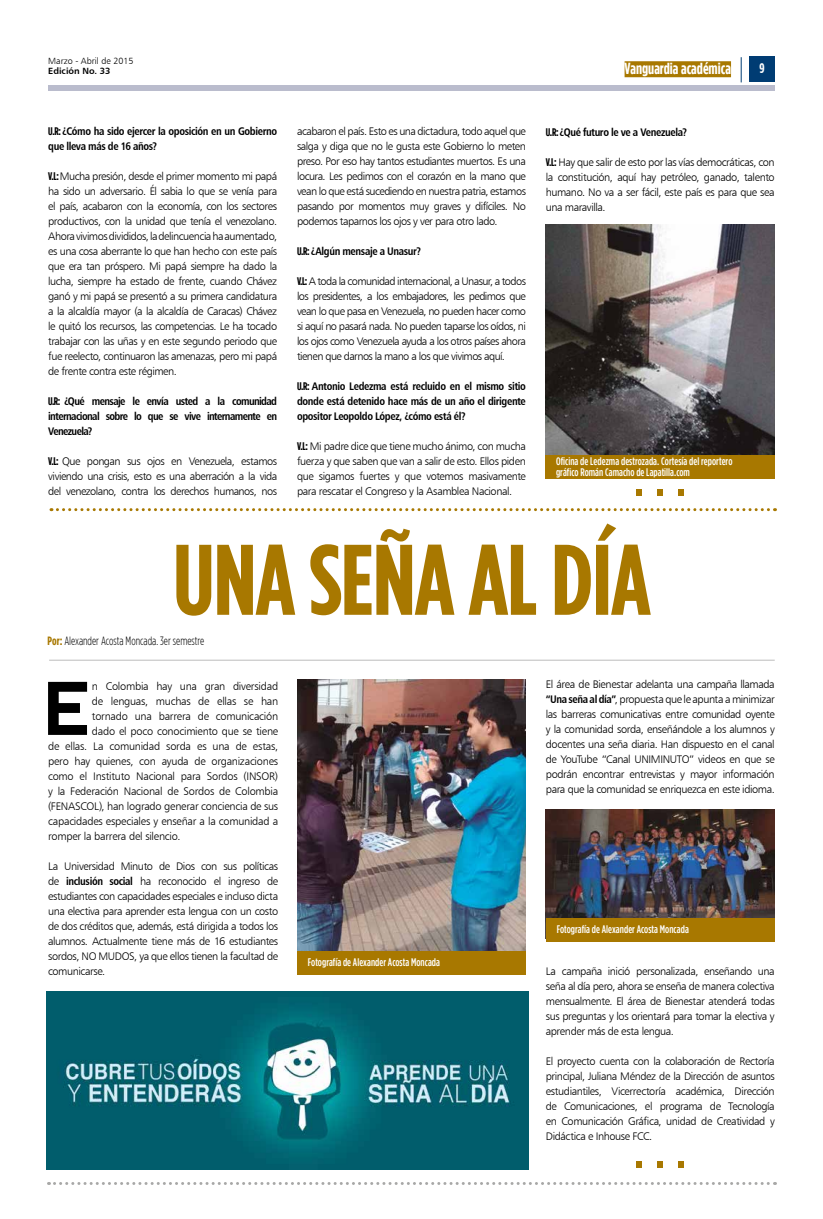
<style>
.page{position:relative;width:823px;height:1219px;background:#fff}
.page>*{position:absolute;margin:0;border:0;box-sizing:border-box;transform-origin:0 0}
.t1{font:700 100px "Gotham Condensed";letter-spacing:-.01em;color:#a87800}
.t2{font:700 72.4px "nevis";color:#000}
.t3{font:700 16px "Gotham Condensed";color:#fff}
.t4{font:700 14px "Gotham Condensed";color:#fff}
.t5{font:300 12px "Gotham Condensed";color:#000}
.t6{font:11px/15px "Humanist 777 BT Light B";letter-spacing:-.03em;color:#000;text-align:justify}
.t7{font:11px/15px "Humanist 777 BT Bold Condensed B";letter-spacing:-.035em;color:#000;text-align:justify}
.t8{font:500 11px/11px "Gotham Condensed";letter-spacing:.005em;color:#fff}
.t9{font:9px "Humanist 777 BT Light B";color:#000}
.t10{font:9px "Humanist 777 BT Bold B";color:#000}
.s1{font-family:"Gotham Condensed";font-weight:700}
.s2{font-weight:700;color:#a87800}
.s3{font-family:"Humanist 777 BT Bold Condensed B"}
</style>
<div class="page">
<svg style="left:740px;top:57px;width:1px;height:25px"></svg>
<div style="left:749px;top:57px;width:25px;height:25px;background:#003c73"></div>
<div style="left:48px;top:85px;width:726px;height:5px;background:#babccd"></div>
<svg style="left:48px;top:1182px;width:727px;height:3px"></svg>
<hr style="left:49px;top:660px;width:725px;height:1px;background:#bcbcbc">
<svg style="left:51px;top:508px;width:717px;height:3px"></svg>
<img style="left:545px;top:225px;width:229px;height:230px">
<div style="left:545px;top:455px;width:229px;height:24px;background:#a87800"></div>
<div style="left:635px;top:489px;width:6px;height:7px;background:#a87800"></div>
<div style="left:656px;top:489px;width:6px;height:7px;background:#a87800"></div>
<div style="left:677px;top:489px;width:6px;height:7px;background:#a87800"></div>
<div style="left:635px;top:1161px;width:6px;height:7px;background:#a87800"></div>
<div style="left:656px;top:1161px;width:6px;height:7px;background:#a87800"></div>
<div style="left:677px;top:1161px;width:6px;height:7px;background:#a87800"></div>
<img style="left:47px;top:991px;width:481px;height:178px">
<img style="left:297px;top:680px;width:228px;height:271px">
<img style="left:545px;top:810px;width:229px;height:108px">
<div style="left:297px;top:951px;width:228px;height:24px;background:#a87800"></div>
<div style="left:545px;top:918px;width:229px;height:24px;background:#a87800"></div>
<div style="left:624px;top:61px;width:106px;height:16px;background:#a87800"></div>
<p class="t9" style="left:48px;top:55px;width:87px">Marzo - Abril de 2015</p>
<p class="t10" style="left:48px;top:65px;width:64px">Edición No. 33</p>
<h3 class="t3" style="left:624px;top:59px;width:108px">Vanguardia académica</h3>
<p class="t4" style="left:759px;top:60px;width:7px">9</p>
<p class="t7" style="left:48px;top:123px;width:230px"><span class="s1">U.R:</span> ¿Cómo ha sido ejercer la oposición en un Gobierno que lleva más de 16 años?</p>
<p class="t6" style="left:48px;top:168px;width:230px"><span class="s1">V.L:</span> Mucha presión, desde el primer momento mi papá ha sido un adversario. Él sabia lo que se venía para el país, acabaron con la economía, con los sectores productivos, con la unidad que tenía el venezolano.<br>Ahora vivimos divididos, la delincuencia ha aumentado, es una cosa aberrante lo que han hecho con este país que era tan próspero. Mi papá siempre ha dado la lucha, siempre ha estado de frente, cuando Chávez ganó y mi papá se presentó a su primera candidatura a la alcaldía mayor (a la alcaldía de Caracas) Chávez le quitó los recursos, las competencias. Le ha tocado trabajar con las uñas y en este segundo periodo que fue reelecto, continuaron las amenazas, pero mi papá de frente contra este régimen.</p>
<p class="t7" style="left:48px;top:393px;width:230px"><span class="s1">U.R:</span> ¿Qué mensaje le envía usted a la comunidad internacional sobre lo que se vive internamente en Venezuela?</p>
<p class="t6" style="left:48px;top:453px;width:230px"><span class="s1">V.L:</span> Que pongan sus ojos en Venezuela, estamos viviendo una crisis, esto es una aberración a la vida del venezolano, contra los derechos humanos, nos</p>
<p class="t6" style="left:297px;top:123px;width:230px">acabaron el país. Esto es una dictadura, todo aquel que salga y diga que no le gusta este Gobierno lo meten preso. Por eso hay tantos estudiantes muertos. Es una locura. Les pedimos con el corazón en la mano que vean lo que está sucediendo en nuestra patria, estamos pasando por momentos muy graves y difíciles. No podemos taparnos los ojos y ver para otro lado.</p>
<p class="t7" style="left:297px;top:243px;width:126px"><span class="s1">U.R:</span> ¿Algún mensaje a Unasur?</p>
<p class="t6" style="left:297px;top:273px;width:230px"><span class="s1">V.L:</span> A toda la comunidad internacional, a Unasur, a todos los presidentes, a los embajadores, les pedimos que vean lo que pasa en Venezuela, no pueden hacer como si aquí no pasará nada. No pueden taparse los oídos, ni los ojos como Venezuela ayuda a los otros países ahora tienen que darnos la mano a los que vivimos aquí.</p>
<p class="t7" style="left:297px;top:378px;width:230px"><span class="s1">U.R:</span> Antonio Ledezma está recluido en el mismo sitio donde está detenido hace más de un año el dirigente opositor Leopoldo López, ¿cómo está él?</p>
<p class="t6" style="left:297px;top:438px;width:230px"><span class="s1">V.L:</span> Mi padre dice que tiene mucho ánimo, con mucha fuerza y que saben que van a salir de esto. Ellos piden que sigamos fuertes y que votemos masivamente para rescatar el Congreso y la Asamblea Nacional.</p>
<p class="t7" style="left:545px;top:124px;width:143px"><span class="s1">U.R:</span> ¿Qué futuro le ve a Venezuela?</p>
<p class="t6" style="left:545px;top:154px;width:230px"><span class="s1">V.L:</span> Hay que salir de esto por las vías democráticas, con la constitución, aquí hay petróleo, ganado, talento humano. No va a ser fácil, este país es para que sea una maravilla.</p>
<p class="t8" style="left:555px;top:455px;width:178px">Oficina de Ledezma destrozada. Cortesía del reportero gráfico Román Camacho de Lapatilla.com</p>
<h1 class="t1" style="left:173px;top:523px;width:479px">UNA SEÑA AL DÍA</h1>
<p class="t5" style="left:47px;top:634px;width:158px"><span class="s2">Por:</span> Alexander Acosta Moncada. 3er semestre</p>
<h2 class="t2" style="left:44px;top:668px;width:51px">E</h2>
<p class="t6" style="left:92px;top:678px;width:188px">n Colombia hay una gran diversidad</p>
<p class="t6" style="left:92px;top:693px;width:188px">de lenguas, muchas de ellas se han</p>
<p class="t6" style="left:92px;top:708px;width:188px">tornado una barrera de comunicación</p>
<p class="t6" style="left:92px;top:723px;width:188px">dado el poco conocimiento que se tiene</p>
<p class="t6" style="left:48px;top:738px;width:231px">de ellas. La comunidad sorda es una de estas,</p>
<p class="t6" style="left:48px;top:753px;width:231px">pero hay quienes, con ayuda de organizaciones</p>
<p class="t6" style="left:48px;top:768px;width:231px">como el Instituto Nacional para Sordos (INSOR)</p>
<p class="t6" style="left:48px;top:783px;width:231px">y la Federación Nacional de Sordos de Colombia</p>
<p class="t6" style="left:48px;top:798px;width:231px">(FENASCOL), han logrado generar conciencia de sus</p>
<p class="t6" style="left:48px;top:813px;width:231px">capacidades especiales y enseñar a la comunidad a</p>
<p class="t6" style="left:48px;top:828px;width:134px">romper la barrera del silencio.</p>
<p class="t6" style="left:48px;top:858px;width:231px">La Universidad Minuto de Dios con sus políticas de <span class="s3">inclusión social</span> ha reconocido el ingreso de estudiantes con capacidades especiales e incluso dicta una electiva para aprender esta lengua con un costo de dos créditos que, además, está dirigida a todos los alumnos. Actualmente tiene más de 16 estudiantes sordos, NO MUDOS, ya que ellos tienen la facultad de comunicarse.</p>
<p class="t8" style="left:308px;top:957px;width:134px">Fotografía de Alexander Acosta Moncada</p>
<p class="t6" style="left:545px;top:677px;width:230px">El área de Bienestar adelanta una campaña llamada <span class="s3">“Una seña al día”</span>, propuesta que le apunta a minimizar las barreras comunicativas entre comunidad oyente y la comunidad sorda, enseñándole a los alumnos y docentes una seña diaria. Han dispuesto en el canal de YouTube “Canal UNIMINUTO” videos en que se podrán encontrar entrevistas y mayor información para que la comunidad se enriquezca en este idioma.</p>
<p class="t8" style="left:556px;top:923px;width:134px">Fotografía de Alexander Acosta Moncada</p>
<p class="t6" style="left:545px;top:963px;width:230px">La campaña inició personalizada, enseñando una seña al día pero, ahora se enseña de manera colectiva mensualmente. El área de Bienestar atenderá todas sus preguntas y los orientará para tomar la electiva y aprender más de esta lengua.</p>
<p class="t6" style="left:545px;top:1053px;width:230px">El proyecto cuenta con la colaboración de Rectoría principal, Juliana Méndez de la Dirección de asuntos estudiantiles, Vicerrectoría académica, Dirección de Comunicaciones, el programa de Tecnología en Comunicación Gráfica, unidad de Creatividad y Didáctica e Inhouse FCC.</p>
</div>
